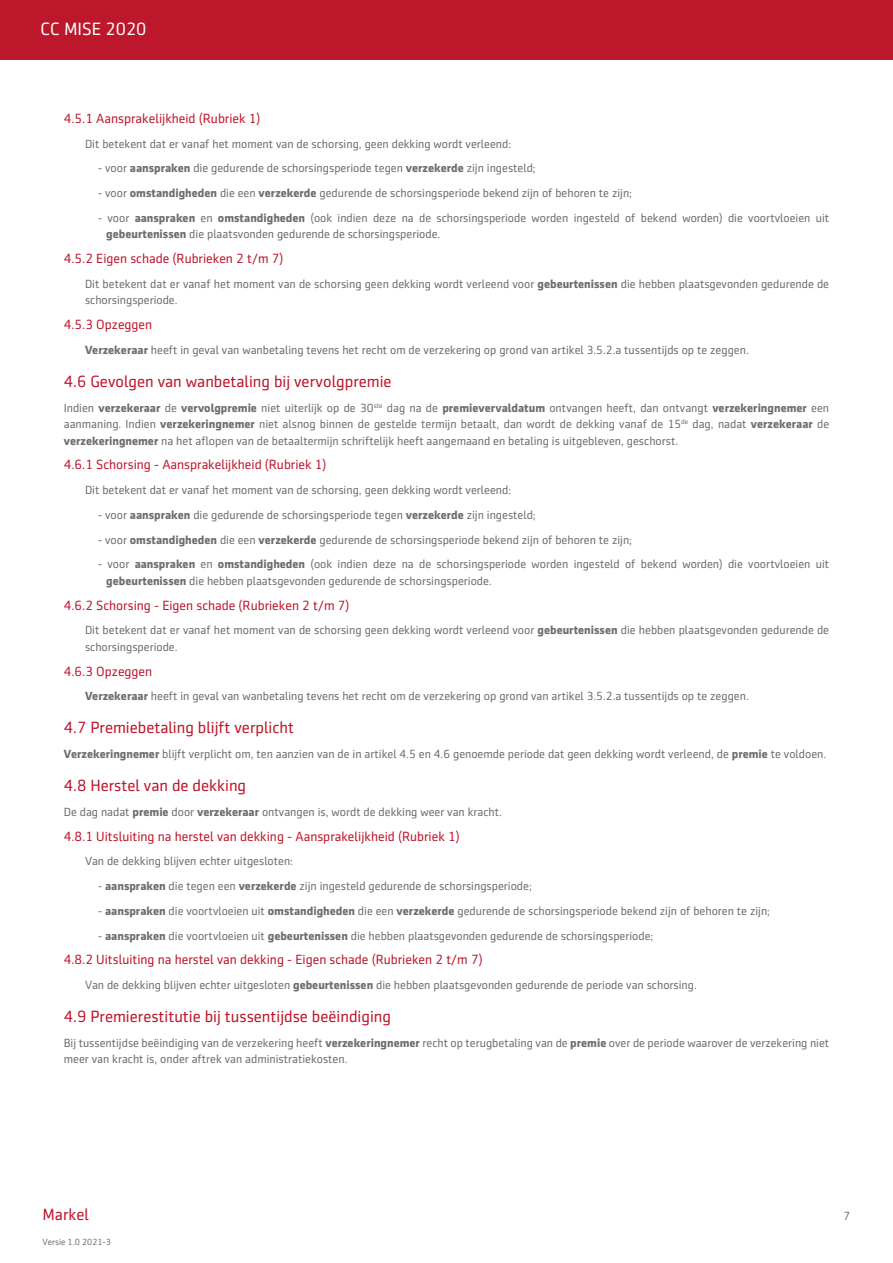
<style>
.page{position:relative;width:893px;height:1263px;background:#fff}
.page>*{position:absolute;margin:0;border:0;box-sizing:border-box;transform-origin:0 0}
.t1{font:18px "Sentico Sans DT";color:#fff}
.t2{font:16.5px "Sentico Sans DT";color:#bd172b}
.t3{font:13.5px "Sentico Sans DT";color:#bd172b}
.t4{font:12px/16.5px "Sentico Sans DT";color:#6e6d6f}
.t5{font:9px "Sentico Sans DT";color:#6e6d6f}
.s1{font-weight:700}
</style>
<div class="page">
<div style="left:0;top:0;width:893px;height:59px;background:#bd172b"></div>
<h1 class="t1" style="left:41px;top:19px;width:107px">CC MISE 2020</h1>
<p class="t3" style="left:64px;top:111px;width:198px">4.5.1 Aansprakelijkheid (Rubriek 1)</p>
<p class="t4" style="left:85px;top:135px;width:428px">Dit betekent dat er vanaf het moment van de schorsing, geen dekking wordt verleend:</p>
<p class="t4" style="left:98px;top:160px;width:439px">- voor <span class="s1">aanspraken</span> die gedurende de schorsingsperiode tegen <span class="s1">verzekerde</span> zijn ingesteld;</p>
<p class="t4" style="left:98px;top:185px;width:536px">- voor <span class="s1">omstandigheden</span> die een <span class="s1">verzekerde</span> gedurende de schorsingsperiode bekend zijn of behoren te zijn;</p>
<p class="t4" style="left:106px;top:210px;width:724px;text-indent:-9px">- voor <span class="s1">aanspraken</span> en <span class="s1">omstandigheden</span> (ook indien deze na de schorsingsperiode worden ingesteld of bekend worden) die voortvloeien uit <span class="s1">gebeurtenissen</span> die plaatsvonden gedurende de schorsingsperiode.</p>
<p class="t3" style="left:64px;top:251px;width:221px">4.5.2 Eigen schade (Rubrieken 2 t/m 7)</p>
<p class="t4" style="left:85px;top:276px;width:746px">Dit betekent dat er vanaf het moment van de schorsing geen dekking wordt verleend voor <span class="s1">gebeurtenissen</span> die hebben plaatsgevonden gedurende de schorsingsperiode.</p>
<p class="t3" style="left:64px;top:317px;width:90px">4.5.3 Opzeggen</p>
<p class="t4" style="left:85px;top:342px;width:665px"><span class="s1">Verzekeraar</span> heeft in geval van wanbetaling tevens het recht om de verzekering op grond van artikel 3.5.2.a tussentijds op te zeggen.</p>
<h2 class="t2" style="left:64px;top:372px;width:329px">4.6 Gevolgen van wanbetaling bij vervolgpremie</h2>
<p class="t4" style="left:64px;top:399px;width:767px;text-align:justify">Indien <span class="s1">verzekeraar</span> de <span class="s1">vervolgpremie</span> niet uiterlijk op de 30<sup>ste</sup> dag na de <span class="s1">premievervaldatum</span> ontvangen heeft, dan ontvangt <span class="s1">verzekeringnemer</span> een aanmaning. Indien <span class="s1">verzekeringnemer</span> niet alsnog binnen de gestelde termijn betaalt, dan wordt de dekking vanaf de 15<sup>de</sup> dag, nadat <span class="s1">verzekeraar</span> de <span class="s1">verzekeringnemer</span> na het aflopen van de betaaltermijn schriftelijk heeft aangemaand en betaling is uitgebleven, geschorst.</p>
<p class="t3" style="left:64px;top:457px;width:264px">4.6.1 Schorsing - Aansprakelijkheid (Rubriek 1)</p>
<p class="t4" style="left:85px;top:482px;width:428px">Dit betekent dat er vanaf het moment van de schorsing, geen dekking wordt verleend:</p>
<p class="t4" style="left:98px;top:507px;width:439px">- voor <span class="s1">aanspraken</span> die gedurende de schorsingsperiode tegen <span class="s1">verzekerde</span> zijn ingesteld;</p>
<p class="t4" style="left:98px;top:531px;width:536px">- voor <span class="s1">omstandigheden</span> die een <span class="s1">verzekerde</span> gedurende de schorsingsperiode bekend zijn of behoren te zijn;</p>
<p class="t4" style="left:106px;top:556px;width:724px;text-indent:-9px">- voor <span class="s1">aanspraken</span> en <span class="s1">omstandigheden</span> (ook indien deze na de schorsingsperiode worden ingesteld of bekend worden) die voortvloeien uit <span class="s1">gebeurtenissen</span> die hebben plaatsgevonden gedurende de schorsingsperiode.</p>
<p class="t3" style="left:64px;top:598px;width:287px">4.6.2 Schorsing - Eigen schade (Rubrieken 2 t/m 7)</p>
<p class="t4" style="left:85px;top:622px;width:746px">Dit betekent dat er vanaf het moment van de schorsing geen dekking wordt verleend voor <span class="s1">gebeurtenissen</span> die hebben plaatsgevonden gedurende de schorsingsperiode.</p>
<p class="t3" style="left:64px;top:664px;width:90px">4.6.3 Opzeggen</p>
<p class="t4" style="left:85px;top:688px;width:665px"><span class="s1">Verzekeraar</span> heeft in geval van wanbetaling tevens het recht om de verzekering op grond van artikel 3.5.2.a tussentijds op te zeggen.</p>
<h2 class="t2" style="left:64px;top:719px;width:232px">4.7 Premiebetaling blijft verplicht</h2>
<p class="t4" style="left:64px;top:746px;width:764px"><span class="s1">Verzekeringnemer</span> blijft verplicht om, ten aanzien van de in artikel 4.5 en 4.6 genoemde periode dat geen dekking wordt verleend, de <span class="s1">premie</span> te voldoen.</p>
<h2 class="t2" style="left:64px;top:776px;width:184px">4.8 Herstel van de dekking</h2>
<p class="t4" style="left:64px;top:804px;width:440px">De dag nadat <span class="s1">premie</span> door <span class="s1">verzekeraar</span> ontvangen is, wordt de dekking weer van kracht.</p>
<p class="t3" style="left:64px;top:829px;width:397px">4.8.1 Uitsluiting na herstel van dekking - Aansprakelijkheid (Rubriek 1)</p>
<p class="t4" style="left:85px;top:853px;width:210px">Van de dekking blijven echter uitgesloten:</p>
<p class="t4" style="left:98px;top:878px;width:436px">- <span class="s1">aanspraken</span> die tegen een <span class="s1">verzekerde</span> zijn ingesteld gedurende de schorsingsperiode;</p>
<p class="t4" style="left:98px;top:903px;width:674px">- <span class="s1">aanspraken</span> die voortvloeien uit <span class="s1">omstandigheden</span> die een <span class="s1">verzekerde</span> gedurende de schorsingsperiode bekend zijn of behoren te zijn;</p>
<p class="t4" style="left:98px;top:927px;width:557px">- <span class="s1">aanspraken</span> die voortvloeien uit <span class="s1">gebeurtenissen</span> die hebben plaatsgevonden gedurende de schorsingsperiode;</p>
<p class="t3" style="left:64px;top:952px;width:420px">4.8.2 Uitsluiting na herstel van dekking - Eigen schade (Rubrieken 2 t/m 7)</p>
<p class="t4" style="left:85px;top:977px;width:613px">Van de dekking blijven echter uitgesloten <span class="s1">gebeurtenissen</span> die hebben plaatsgevonden gedurende de periode van schorsing.</p>
<h2 class="t2" style="left:64px;top:1007px;width:329px">4.9 Premierestitutie bij tussentijdse beëindiging</h2>
<p class="t4" style="left:64px;top:1035px;width:767px">Bij tussentijdse beëindiging van de verzekering heeft <span class="s1">verzekeringnemer</span> recht op terugbetaling van de <span class="s1">premie</span> over de periode waarover de verzekering niet meer van kracht is, onder aftrek van administratiekosten.</p>
<h2 class="t2" style="left:43px;top:1206px;width:48px">Markel</h2>
<p class="t4" style="left:844px;top:1208px;width:8px">7</p>
<p class="t5" style="left:43px;top:1237px;width:70px">Versie 1.0 2021-3</p>
</div>
